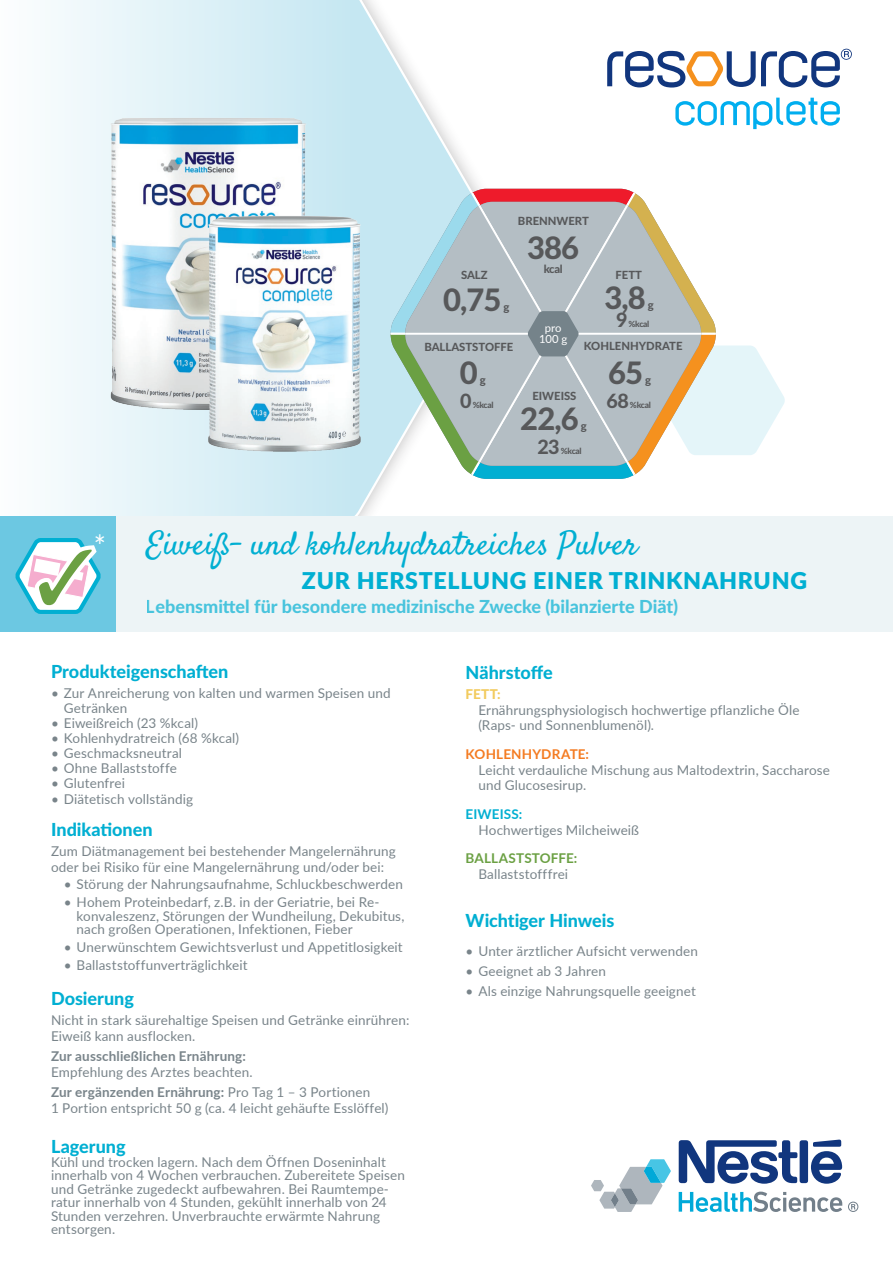
<style>
.page{position:relative;width:893px;height:1263px;background:#fff}
.page>*{position:absolute;margin:0;border:0;box-sizing:border-box;transform-origin:0 0}
.t1{font:32.55px "Satisfy";color:#01afd2}
.t2{font:800 30.9px "Lato";letter-spacing:-.03em;color:#57585a}
.t3{font:29.7px "Lato";color:#fff}
.t4{font:900 23.1px "Lato";letter-spacing:.03em;color:#01afd2}
.t5{font:800 19.65px "Lato";color:#57585a}
.t6{font:800 18px "Lato";color:#01afd2}
.t7{font:13.5px/13.5px "Lato";letter-spacing:.01em;color:#79848a}
.t8{font:700 13.5px "Lato";letter-spacing:.01em;color:#79848a}
.t9{font:700 13.5px "Lato";letter-spacing:.01em;color:#f47b21}
.t10{font:700 13.5px "Lato";letter-spacing:.01em;color:#6ba043}
.t11{font:700 13.5px "Lato";letter-spacing:.01em;color:#01afd2}
.t12{font:800 13.5px "Lato";color:#f2cb5e}
.t13{font:800 11.25px "Lato";color:#57585a}
.t14{font:11.25px/11.2px "Lato";color:#fff;text-align:center}
.t15{font:800 8.4px "Lato";letter-spacing:-.03em;color:#57585a}
.s1{font-weight:700}
</style>
<div class="page">
<svg style="left:354px;top:0;width:154px;height:516px"></svg>
<div style="left:51px;top:516px;width:842px;height:115px;background:#edf4f6"></div>
<div style="left:0;top:516px;width:116px;height:115px;background:#6cc8e2"></div>
<svg style="left:591px;top:1159px;width:80px;height:53px"></svg>
<svg style="left:679px;top:1191px;width:163px;height:21px"></svg>
<svg style="left:679px;top:1139px;width:163px;height:45px"></svg>
<svg style="left:848px;top:1201px;width:10px;height:11px"></svg>
<div style="left:0;top:0;width:354px;height:516px;background:linear-gradient(to right,#fdfefe,#c5e7f2)"></div>
<svg style="left:389px;top:189px;width:396px;height:290px"></svg>
<img style="left:83px;top:104px;width:247px;height:334px">
<img style="left:190px;top:209px;width:185px;height:250px">
<svg style="left:607px;top:48px;width:245px;height:40px"></svg>
<svg style="left:675px;top:98px;width:165px;height:31px"></svg>
<svg style="left:15px;top:538px;width:86px;height:76px"></svg>
<p class="t13" style="left:518px;top:212px;width:72px">BRENNWERT</p>
<h2 class="t2" style="left:527px;top:225px;width:54px">386</h2>
<p class="t13" style="left:544px;top:261px;width:20px">kcal</p>
<p class="t13" style="left:461px;top:267px;width:28px">SALZ</p>
<h2 class="t2" style="left:443px;top:276px;width:60px">0,75</h2>
<p class="t13" style="left:615px;top:267px;width:28px">FETT</p>
<h2 class="t2" style="left:604px;top:274px;width:43px">3,8</h2>
<p class="t13" style="left:648px;top:296px;width:7px">g</p>
<p class="t13" style="left:503px;top:298px;width:7px">g</p>
<h3 class="t5" style="left:616px;top:305px;width:13px">9</h3>
<p class="t15" style="left:628px;top:318px;width:22px">%kcal</p>
<p class="t14" style="left:539px;top:321px;width:30px">pro<br>100 g</p>
<p class="t13" style="left:424px;top:339px;width:91px">BALLASTSTOFFE</p>
<p class="t13" style="left:584px;top:338px;width:100px">KOHLENHYDRATE</p>
<h3 class="t3" style="left:94px;top:525px;width:14px">*</h3>
<h2 class="t2" style="left:460px;top:350px;width:19px">0</h2>
<p class="t13" style="left:480px;top:372px;width:7px">g</p>
<h2 class="t2" style="left:608px;top:350px;width:36px">65</h2>
<p class="t13" style="left:645px;top:372px;width:7px">g</p>
<h3 class="t5" style="left:460px;top:387px;width:13px">0</h3>
<p class="t15" style="left:473px;top:399px;width:22px">%kcal</p>
<p class="t13" style="left:532px;top:387px;width:46px">EIWEISS</p>
<h2 class="t2" style="left:520px;top:395px;width:60px">22,6</h2>
<p class="t13" style="left:581px;top:417px;width:7px">g</p>
<h3 class="t5" style="left:607px;top:387px;width:24px">68</h3>
<p class="t15" style="left:630px;top:399px;width:22px">%kcal</p>
<h3 class="t5" style="left:537px;top:432px;width:24px">23</h3>
<p class="t15" style="left:561px;top:444px;width:22px">%kcal</p>
<h1 class="t1" style="left:146px;top:524px;width:493px">Eiweiß- und kohlenhydratreiches Pulver</h1>
<h3 class="t4" style="left:302px;top:563px;width:507px">ZUR HERSTELLUNG EINER TRINKNAHRUNG</h3>
<h3 class="t6" style="left:146px;top:593px;width:534px">Lebensmittel für besondere medizinische Zwecke (bilanzierte Diät)</h3>
<h3 class="t6" style="left:51px;top:658px;width:179px">Produkteigenschaften</h3>
<p class="t7" style="left:64px;top:685px;width:328px;line-height:15px;text-indent:-13px">• Zur Anreicherung von kalten und warmen Speisen und<br>Getränken</p>
<p class="t7" style="left:51px;top:716px;width:149px">• Eiweißreich (23 %kcal)</p>
<p class="t7" style="left:51px;top:731px;width:190px">• Kohlenhydratreich (68 %kcal)</p>
<p class="t7" style="left:51px;top:746px;width:133px">• Geschmacksneutral</p>
<p class="t7" style="left:51px;top:761px;width:127px">• Ohne Ballaststoffe</p>
<p class="t7" style="left:51px;top:776px;width:75px">• Glutenfrei</p>
<p class="t7" style="left:51px;top:792px;width:144px">• Diätetisch vollständig</p>
<h3 class="t6" style="left:51px;top:816px;width:103px">Indikationen</h3>
<p class="t7" style="left:51px;top:842px;width:346px;line-height:15.8px">Zum Diätmanagement bei bestehender Mangelernährung oder bei Risiko für eine Mangelernährung und/oder bei:</p>
<p class="t7" style="left:64px;top:877px;width:341px">• Störung der Nahrungsaufnahme, Schluckbeschwerden</p>
<p class="t7" style="left:77px;top:895px;width:329px;text-indent:-13px">• Hohem Proteinbedarf, z.B. in der Geriatrie, bei Re&shy;konvaleszenz, Störungen der Wundheilung, Dekubitus, nach großen Operationen, Infektionen, Fieber</p>
<p class="t7" style="left:64px;top:939px;width:340px">• Unerwünschtem Gewichtsverlust und Appetitlosigkeit</p>
<p class="t7" style="left:64px;top:957px;width:185px">• Ballaststoffunverträglichkeit</p>
<h3 class="t6" style="left:51px;top:985px;width:84px">Dosierung</h3>
<p class="t7" style="left:51px;top:1012px;width:360px;line-height:15.8px">Nicht in stark säurehaltige Speisen und Getränke einrühren:<br>Eiweiß kann ausflocken.</p>
<p class="t8" style="left:51px;top:1046px;width:196px">Zur ausschließlichen Ernährung:</p>
<p class="t7" style="left:51px;top:1061px;width:321px;line-height:20px">Empfehlung des Arztes beachten.<br><span class="s1">Zur ergänzenden Ernährung:</span> Pro Tag 1 – 3 Portionen</p>
<p class="t7" style="left:51px;top:1100px;width:339px">1 Portion entspricht 50 g (ca. 4 leicht gehäufte Esslöffel)</p>
<h3 class="t6" style="left:51px;top:1132px;width:76px">Lagerung</h3>
<p class="t7" style="left:51px;top:1154px;width:356px">Kühl und trocken lagern. Nach dem Öffnen Doseninhalt innerhalb von 4 Wochen verbrauchen. Zubereitete Speisen und Getränke zugedeckt aufbewahren. Bei Raumtempe&shy;ratur innerhalb von 4 Stunden, gekühlt innerhalb von 24<br>Stunden verzehren. Unverbrauchte erwärmte Nahrung entsorgen.</p>
<h3 class="t6" style="left:466px;top:659px;width:89px">Nährstoffe</h3>
<p class="t12" style="left:466px;top:684px;width:36px">FETT:</p>
<p class="t7" style="left:478px;top:701px;width:323px;line-height:15.8px">Ernährungsphysiologisch hochwertige pflanzliche Öle (Raps- und Sonnenblumenöl).</p>
<p class="t9" style="left:466px;top:744px;width:125px">KOHLENHYDRATE:</p>
<p class="t7" style="left:478px;top:761px;width:353px;line-height:15.8px">Leicht verdauliche Mischung aus Maltodextrin, Saccharose und Glucosesirup.</p>
<p class="t11" style="left:466px;top:804px;width:58px">EIWEISS:</p>
<p class="t7" style="left:478px;top:822px;width:162px">Hochwertiges Milcheiweiß</p>
<p class="t10" style="left:466px;top:848px;width:113px">BALLASTSTOFFE:</p>
<p class="t7" style="left:478px;top:867px;width:91px">Ballaststofffrei</p>
<h3 class="t6" style="left:466px;top:907px;width:150px">Wichtiger Hinweis</h3>
<p class="t7" style="left:466px;top:944px;width:234px">• Unter ärztlicher Aufsicht verwenden</p>
<p class="t7" style="left:466px;top:964px;width:142px">• Geeignet ab 3 Jahren</p>
<p class="t7" style="left:466px;top:984px;width:232px">• Als einzige Nahrungsquelle geeignet</p>
</div>
